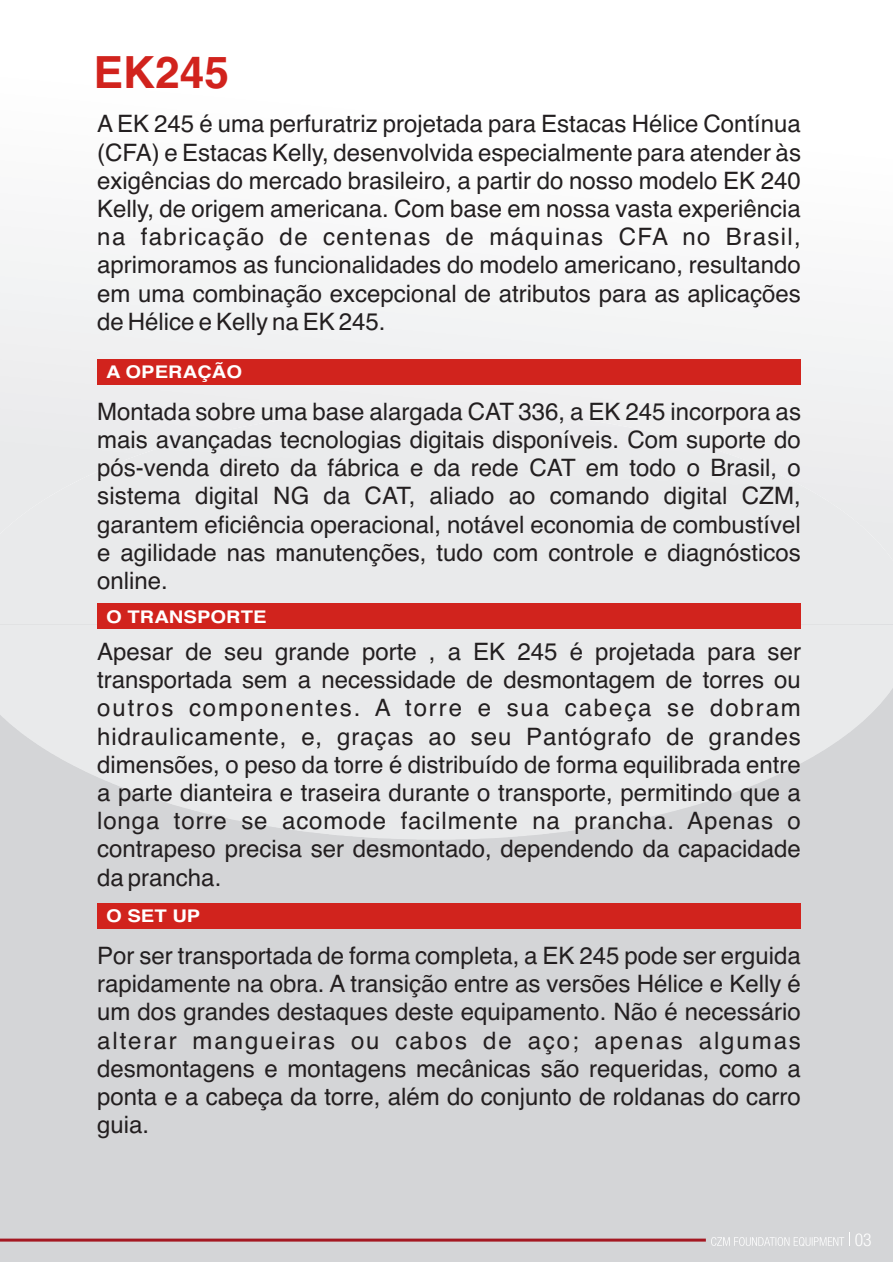
<style>
.page{position:relative;width:893px;height:1262px;background:#fff}
.page>*{position:absolute;margin:0;border:0;box-sizing:border-box;transform-origin:0 0}
.t1{font:700 44.25px "Helvetica";color:#d1231d}
.t2{font:24px/28.2px "Helvetica";color:#231f20;text-align:justify}
.t3{font:300 condensed 17.7px "Helvetica Neue LT Pro";color:#fff}
.t4{font:700 17.4px "Helvetica";color:#fff;scale:1.16 1}
</style>
<div class="page">
<div style="left:0;top:243px;width:892px;height:318px;background:#f2f3f4"></div>
<div style="left:0;top:624px;width:892px;height:638px;background:#d4d5d7"></div>
<div style="left:0;top:462px;width:859px;height:162px;background:#e9eaeb"></div>
<div style="left:117px;top:409px;width:636px;height:54px;background:#ebebed"></div>
<svg style="left:0;top:624px;width:892px;height:215px;fill:#e9eaeb"></svg>
<hr style="left:0;top:1238px;width:705px;height:3px;background:#a41822">
<svg style="left:711px;top:1237px;width:133px;height:9px"></svg>
<div style="left:97px;top:359px;width:704px;height:26px;background:#d1231d"></div>
<div style="left:97px;top:603px;width:704px;height:26px;background:#d1231d"></div>
<div style="left:97px;top:903px;width:704px;height:26px;background:#d1231d"></div>
<h1 class="t1" style="left:94px;top:37px;width:137px">EK245</h1>
<p class="t2" style="left:97px;top:110px;width:705px">A EK 245 é uma perfuratriz projetada para Estacas Hélice Contínua (CFA) e Estacas Kelly, desenvolvida especialmente para atender às exigências do mercado brasileiro, a partir do nosso modelo EK 240<br>Kelly, de origem americana. Com base em nossa vasta experiência na fabricação de centenas de máquinas CFA no Brasil, aprimoramos as funcionalidades do modelo americano, resultando em uma combinação excepcional de atributos para as aplicações de Hélice e Kelly na EK 245.</p>
<p class="t4" style="left:106px;top:358px;width:119px">A OPERAÇÃO</p>
<p class="t2" style="left:97px;top:398px;width:705px">Montada sobre uma base alargada CAT 336, a EK 245 incorpora as mais avançadas tecnologias digitais disponíveis. Com suporte do pós-venda direto da fábrica e da rede CAT em todo o Brasil, o sistema digital NG da CAT, aliado ao comando digital CZM, garantem eficiência operacional, notável economia de combustível e agilidade nas manutenções, tudo com controle e diagnósticos online.</p>
<p class="t4" style="left:106px;top:602px;width:140px">O TRANSPORTE</p>
<p class="t2" style="left:97px;top:638px;width:705px">Apesar de seu grande porte , a EK 245 é projetada para ser transportada sem a necessidade de desmontagem de torres ou outros componentes. A torre e sua cabeça se dobram hidraulicamente, e, graças ao seu Pantógrafo de grandes dimensões, o peso da torre é distribuído de forma equilibrada entre a parte dianteira e traseira durante o transporte, permitindo que a longa torre se acomode facilmente na prancha. Apenas o contrapeso precisa ser desmontado, dependendo da capacidade da prancha.</p>
<p class="t4" style="left:106px;top:902px;width:83px">O SET UP</p>
<p class="t2" style="left:97px;top:942px;width:705px">Por ser transportada de forma completa, a EK 245 pode ser erguida rapidamente na obra. A transição entre as versões Hélice e Kelly é um dos grandes destaques deste equipamento. Não é necessário alterar mangueiras ou cabos de aço; apenas algumas desmontagens e montagens mecânicas são requeridas, como a ponta e a cabeça da torre, além do conjunto de roldanas do carro guia.</p>
<p class="t3" style="left:854px;top:1229px;width:18px">03</p>
</div>
